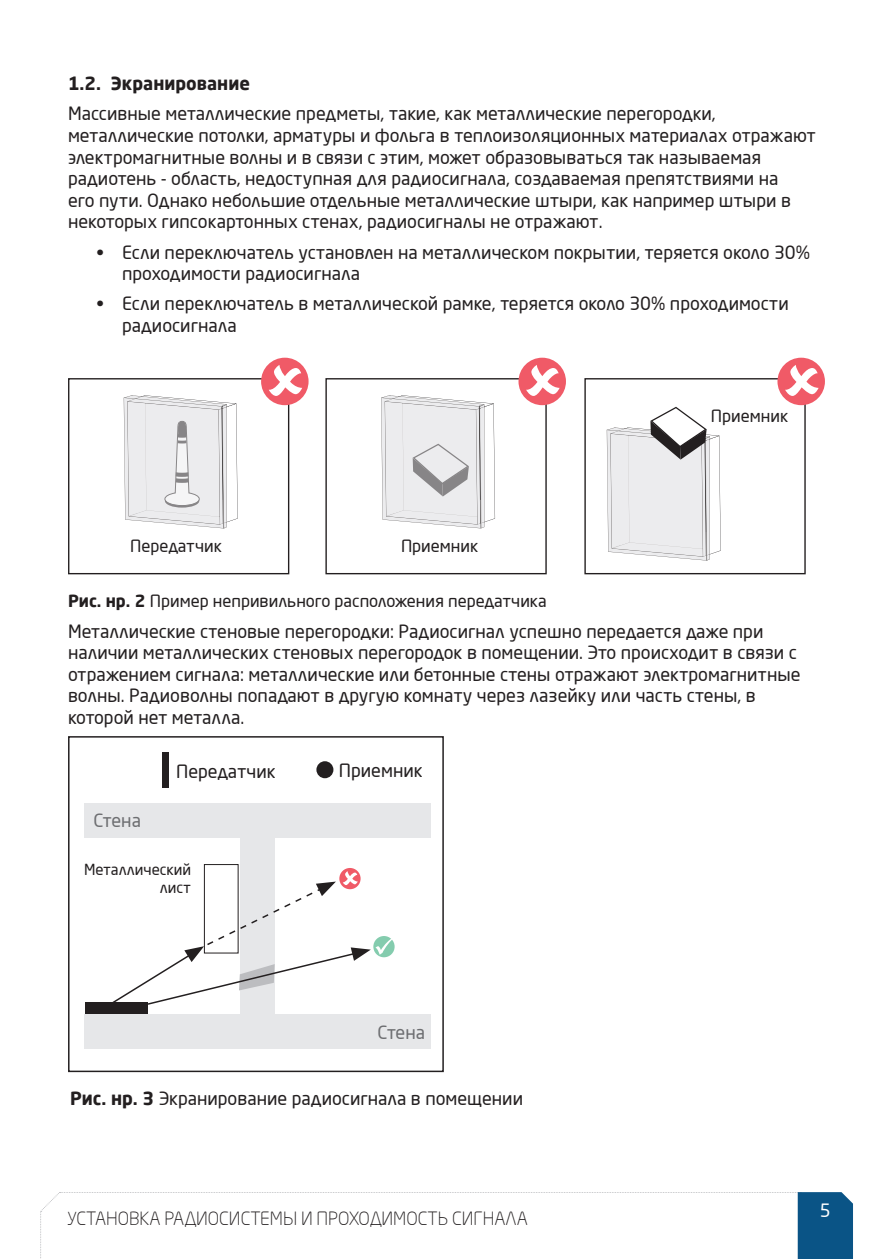
<style>
.page{position:relative;width:893px;height:1259px;background:#fff}
.page>*{position:absolute;margin:0;border:0;box-sizing:border-box;transform-origin:0 0}
.t1{font:18px/21.6px "Neo Sans Pro";color:#231f20}
.t2{font:300 18px "Neo Sans Pro";color:#231f20}
.t3{font:700 18px "Neo Sans Pro";color:#231f20}
.t4{font:18px "Neo Sans Pro";letter-spacing:-.015em;color:#6d6e71}
.t5{font:18px "Neo Sans Pro";color:#fff}
.t6{font:16.5px "Neo Sans Pro";color:#231f20}
.t7{font:15px/18px "Neo Sans Pro";color:#231f20;text-align:right}
.s1{font-weight:700}
</style>
<div class="page">
<svg style="left:40px;top:1192px;width:813px;height:67px"></svg>
<div style="left:68px;top:378px;width:221px;height:196px;border:1px solid #231f20"></div>
<div style="left:325px;top:378px;width:222px;height:196px;border:1px solid #231f20"></div>
<div style="left:584px;top:378px;width:222px;height:196px;border:1px solid #231f20"></div>
<div style="left:261px;top:358px;width:48px;height:47px;background:#f05a67;border-radius:50%"></div>
<svg style="left:269px;top:365px;width:33px;height:31px"></svg>
<div style="left:518px;top:358px;width:48px;height:47px;background:#f05a67;border-radius:50%"></div>
<svg style="left:526px;top:365px;width:34px;height:31px"></svg>
<div style="left:777px;top:358px;width:48px;height:47px;background:#f05a67;border-radius:50%"></div>
<svg style="left:785px;top:365px;width:34px;height:31px"></svg>
<svg style="left:124px;top:395px;width:114px;height:133px"></svg>
<svg style="left:381px;top:395px;width:114px;height:133px"></svg>
<svg style="left:607px;top:407px;width:114px;height:153px"></svg>
<div style="left:240px;top:830px;width:34px;height:211px;background:#e6e7e9"></div>
<div style="left:68px;top:736px;width:376px;height:336px;border:2px solid #231f20"></div>
<div style="left:85px;top:1002px;width:63px;height:12px;background:#231f20"></div>
<div style="left:84px;top:803px;width:346px;height:35px;background:#e6e7e9"></div>
<div style="left:84px;top:1014px;width:346px;height:35px;background:#e6e7e9"></div>
<div style="left:162px;top:752px;width:7px;height:36px;background:#231f20"></div>
<div style="left:316px;top:761px;width:17px;height:17px;background:#231f20;border-radius:50%"></div>
<div style="left:204px;top:864px;width:34px;height:89px;border:1px solid #231f20"></div>
<svg style="left:339px;top:868px;width:22px;height:21px"></svg>
<svg style="left:112px;top:871px;width:282px;height:135px"></svg>
<p class="t3" style="left:68px;top:74px;width:183px">1.2. Экранирование</p>
<p class="t1" style="left:68px;top:103px;width:750px">Массивные металлические предметы, такие, как металлические перегородки, металлические потолки, арматуры и фольга в теплоизоляционных материалах отражают электромагнитные волны и в связи с этим, может образовываться так называемая радиотень - область, недоступная для радиосигнала, создаваемая препятствиями на<br>его пути. Однако небольшие отдельные металлические штыри, как например штыри в некоторых гипсокартонных стенах, радиосигналы не отражают.</p>
<p class="t1" style="left:122px;top:241px;width:689px;text-indent:-26px">• Если переключатель установлен на металлическом покрытии, теряется около 30% проходимости радиосигнала</p>
<p class="t1" style="left:122px;top:293px;width:668px;text-indent:-26px">• Если переключатель в металлической рамке, теряется около 30% проходимости радиосигнала</p>
<p class="t6" style="left:130px;top:535px;width:93px">Передатчик</p>
<p class="t6" style="left:401px;top:535px;width:79px">Приемник</p>
<p class="t6" style="left:68px;top:591px;width:480px"><span class="s1">Рис. нр. 2</span> Пример непривильного расположения передатчика</p>
<p class="t6" style="left:711px;top:406px;width:79px">Приемник</p>
<p class="t1" style="left:68px;top:620px;width:734px">Металлические стеновые перегородки: Радиосигнал успешно передается даже при наличии металлических стеновых перегородок в помещении. Это происходит в связи с отражением сигнала: металлические или бетонные стены отражают электромагнитные волны. Радиоволны попадают в другую комнату через лазейку или часть стены, в которой нет металла.</p>
<p class="t4" style="left:94px;top:809px;width:49px">Стена</p>
<p class="t1" style="left:176px;top:760px;width:101px">Передатчик</p>
<p class="t7" style="left:84px;top:860px;width:108px">Металлический лист</p>
<p class="t1" style="left:339px;top:759px;width:85px">Приемник</p>
<p class="t4" style="left:378px;top:1021px;width:49px">Стена</p>
<p class="t1" style="left:70px;top:1087px;width:454px"><span class="s1">Рис. нр. 3</span> Экранирование радиосигнала в помещении</p>
<p class="t2" style="left:67px;top:1207px;width:462px">УСТАНОВКА РАДИОСИСТЕМЫ И ПРОХОДИМОСТЬ СИГНАЛА</p>
<p class="t5" style="left:820px;top:1199px;width:12px">5</p>
</div>
